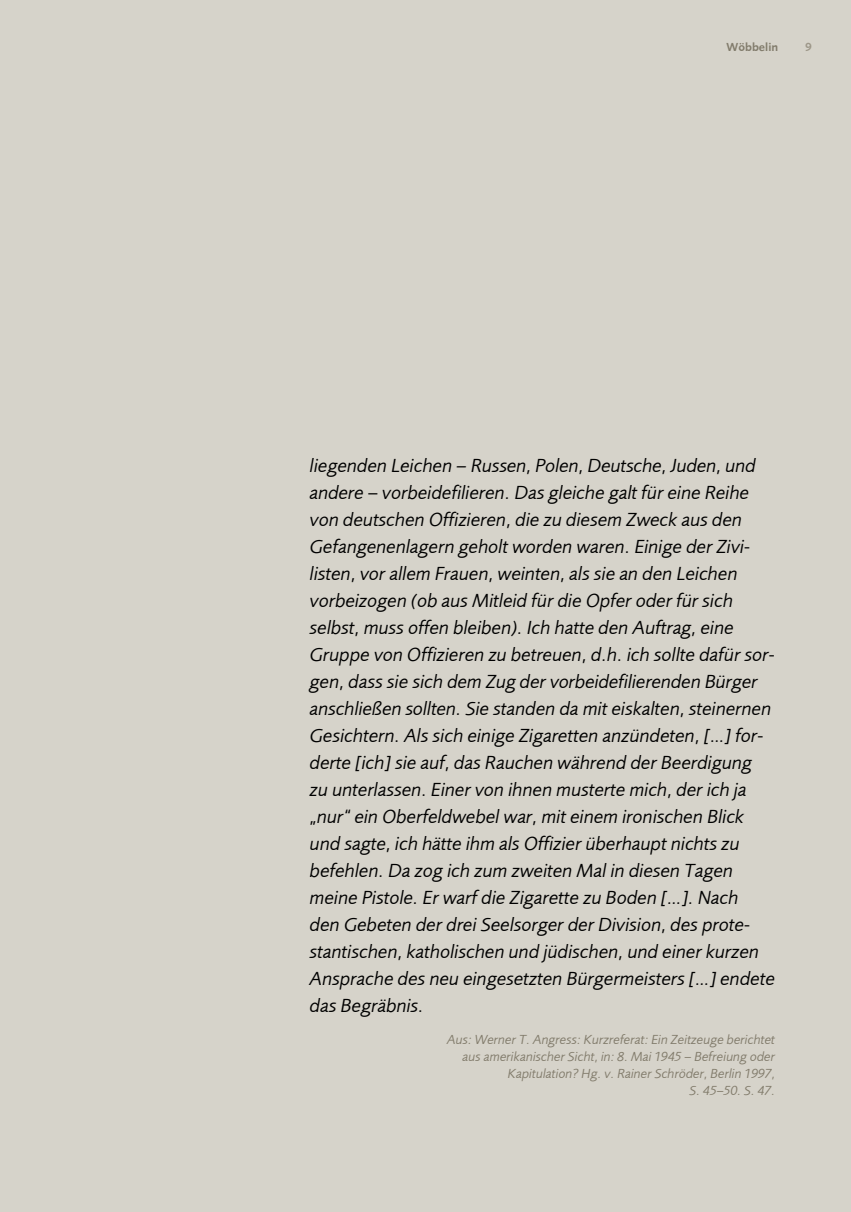
<style>
.page{position:relative;width:851px;height:1212px;background:#fff}
.page>*{position:absolute;margin:0;border:0;box-sizing:border-box;transform-origin:0 0}
.t1{font:italic 19.5px/27px "Foundry Sans";color:#000}
.t2{font:italic 13.5px/16.8px "Foundry Sans";color:#827c6c;text-align:right}
.t3{font:12px "Foundry Sans Demi";color:#827c6c}
.t4{font:12px "Foundry Sans Demi CE";color:#9d9789}
.s1{font-style:normal}
</style>
<div class="page">
<div style="left:4px;top:0;width:846px;height:1212px;background:#d6d3ca"></div>
<hr style="left:0;top:0;width:4px;height:1212px;background:#d6d3ca">
<p class="t3" style="left:726px;top:40px;width:53px">Wöbbelin</p>
<p class="t4" style="left:805px;top:40px;width:8px">9</p>
<p class="t1" style="left:310px;top:452px;width:466px">liegenden Leichen – Russen, Polen, Deutsche, Juden, und andere <span class="s1">–</span> vorbeidefilieren. Das gleiche galt für eine Reihe von deutschen Offizieren, die zu diesem Zweck aus den Gefangenenlagern geholt worden waren. Einige der Zivi&shy;listen, vor allem Frauen, weinten, als sie an den Leichen vorbeizogen (ob aus Mitleid für die Opfer oder für sich selbst, muss offen bleiben). Ich hatte den Auftrag, eine Gruppe von Offizieren zu betreuen, d.h. ich sollte dafür sor&shy;gen, dass sie sich dem Zug der vorbeidefilierenden Bürger anschließen sollten. Sie standen da mit eiskalten, steinernen Gesichtern. Als sich einige Zigaretten anzündeten, […] for&shy;derte [ich] sie auf, das Rauchen während der Beerdigung zu unterlassen. Einer von ihnen musterte mich, der ich ja „nur“ ein Oberfeldwebel war, mit einem ironischen Blick und sagte, ich hätte ihm als Offizier überhaupt nichts zu befehlen. Da zog ich zum zweiten Mal in diesen Tagen meine Pistole. Er warf die Zigarette zu Boden […]. Nach<br>den Gebeten der drei Seelsorger der Division, des prote&shy;stantischen, katholischen und jüdischen, und einer kurzen Ansprache des neu eingesetzten Bürgermeisters […] endete das Begräbnis.</p>
<p class="t2" style="left:447px;top:1031px;width:329px">Aus: Werner T. Angress: Kurzreferat: Ein Zeitzeuge berichtet aus amerikanischer Sicht, in: 8. Mai 1945 – Befreiung oder Kapitulation? Hg. v. Rainer Schröder, Berlin 1997,<br>S. 45–50. S. 47.</p>
</div>
